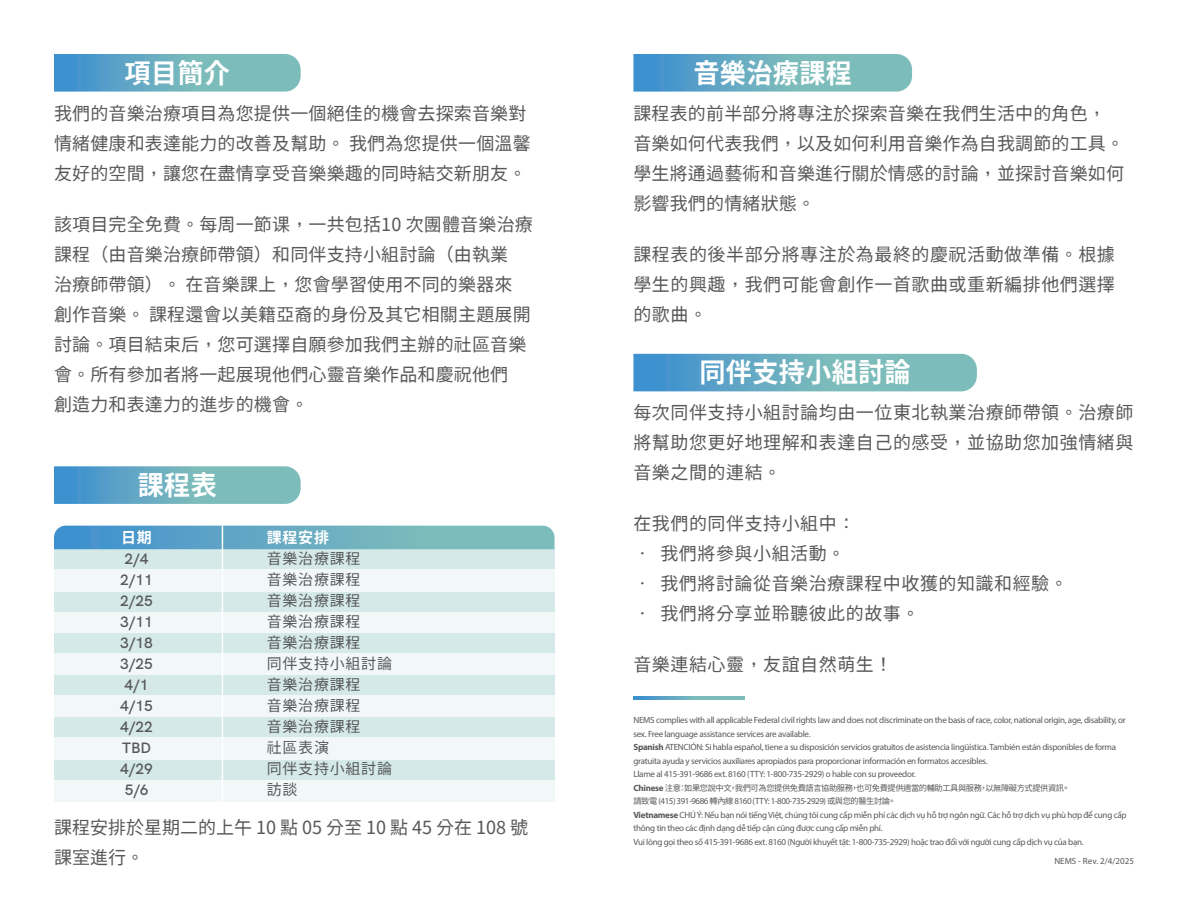
<style>
.page{position:relative;width:1188px;height:918px;background:#fff}
.page>*{position:absolute;margin:0;border:0;box-sizing:border-box;transform-origin:0 0}
.t1{font:700 27px "Taipei Sans TC Beta";letter-spacing:.01em;color:#fff}
.t2{font:18px/30px "Taipei Sans TC Beta";letter-spacing:.01em;color:#58585a}
.t3{font:18px "Taipei Sans TC Beta";letter-spacing:.03em;color:#58585a}
.t4{font:15px/21px "Taipei Sans TC Beta";letter-spacing:.05em;color:#57585a}
.t5{font:600 15px/21px "HK Grotesk";color:#58585a}
.t6{font:700 15px "Taipei Sans TC Beta";letter-spacing:.05em;color:#fff}
.t7{font:9px/13.5px "Myriad Pro";letter-spacing:-.03em;color:#57585a}
.t8{font:9px "Myriad Pro";color:#57585a}
.t9{font:8.25px "Noto Sans CJ Ktc";letter-spacing:-.05em;color:#57585a}
.s1{font-weight:700}
.s2{font-family:"Myriad Pro";font-weight:700;font-size:9px}
.s3{font-family:"Noto Sans CJ Ktc";font-size:8.25px}
</style>
<div class="page">
<svg style="left:54px;top:54px;width:247px;height:38px;background:#6cafc2"></svg>
<svg style="left:633px;top:54px;width:279px;height:38px;background:#6cafc2"></svg>
<div style="left:54px;top:549px;width:501px;height:253px;background:#f2f8f8"></div>
<svg style="left:54px;top:466px;width:247px;height:38px;background:#6cafc2"></svg>
<svg style="left:54px;top:526px;width:501px;height:23px;background:#66abc2"></svg>
<div style="left:54px;top:549px;width:501px;height:20px;background:#d4e9e8"></div>
<div style="left:54px;top:592px;width:501px;height:20px;background:#d4e9e8"></div>
<div style="left:54px;top:633px;width:501px;height:20px;background:#d4e9e8"></div>
<div style="left:54px;top:676px;width:501px;height:19px;background:#d4e9e8"></div>
<div style="left:54px;top:718px;width:501px;height:19px;background:#d4e9e8"></div>
<div style="left:54px;top:760px;width:501px;height:19px;background:#d4e9e8"></div>
<hr style="left:222px;top:526px;width:1px;height:276px;background:#fff">
<svg style="left:633px;top:354px;width:344px;height:37px;background:#6aaec1"></svg>
<svg style="left:633px;top:696px;width:112px;height:4px"></svg>
<h1 class="t1" style="left:125px;top:57px;width:107px">項目簡介</h1>
<h1 class="t1" style="left:694px;top:57px;width:160px">音樂治療課程</h1>
<h2 class="t2" style="left:54px;top:98px;width:478px">我們的音樂治療項目為您提供一個絕佳的機會去探索音樂對情緒健康和表達能力的改善及幫助。 我們為您提供一個溫馨友好的空間，讓您在盡情享受音樂樂趣的同時結交新朋友。</h2>
<h2 class="t2" style="left:54px;top:209px;width:480px">該項目完全免費。每周一節课，一共包括10 次團體音樂治療課程（由音樂治療師帶領）和同伴支持小組討論（由執業<br>治療師帶領）。 在音樂課上，您會學習使用不同的樂器來創作音樂。 課程還會以美籍亞裔的身份及其它相關主題展開討論。項目結束后，您可選擇自願參加我們主辦的社區音樂會。所有參加者將一起展現他們心靈音樂作品和慶祝他們<br>創造力和表達力的進步的機會。</h2>
<h1 class="t1" style="left:138px;top:470px;width:81px">課程表</h1>
<h3 class="t6" style="left:267px;top:529px;width:64px">課程安排</h3>
<h3 class="t4" style="left:267px;top:548px;width:127px">音樂治療課程<br>音樂治療課程<br>音樂治療課程<br>音樂治療課程<br>音樂治療課程<br>同伴支持小組討論音樂治療課程<br>音樂治療課程<br>音樂治療課程<br>社區表演<br>同伴支持小組討論訪談</h3>
<h3 class="t6" style="left:121px;top:529px;width:32px">日期</h3>
<h3 class="t5" style="left:120px;top:547px;width:34px">2/4<br>2/11<br>2/25<br>3/11<br>3/18<br>3/25<br>4/1<br>4/15<br>4/22<br>TBD<br>4/29<br>5/6</h3>
<h2 class="t2" style="left:54px;top:813px;width:476px">課程安排於星期二的上午 10 點 05 分至 10 點 45 分在 108 號課室進行。</h2>
<h2 class="t2" style="left:633px;top:98px;width:492px">課程表的前半部分將專注於探索音樂在我們生活中的角色，音樂如何代表我們，以及如何利用音樂作為自我調節的工具。學生將通過藝術和音樂進行關於情感的討論，並探討音樂如何影響我們的情緒狀態。</h2>
<h2 class="t2" style="left:633px;top:239px;width:483px;text-align:justify">課程表的後半部分將專注於為最終的慶祝活動做準備。根據學生的興趣，我們可能會創作一首歌曲或重新編排他們選擇的歌曲。</h2>
<h1 class="t1" style="left:699px;top:357px;width:213px">同伴支持小組討論</h1>
<h2 class="t2" style="left:633px;top:398px;width:502px;text-align:justify">每次同伴支持小組討論均由一位東北執業治療師帶領。治療師將幫助您更好地理解和表達自己的感受，並協助您加強情緒與音樂之間的連結。</h2>
<h2 class="t3" style="left:633px;top:514px;width:223px">在我們的同伴支持小組中：</h2>
<h2 class="t3" style="left:633px;top:544px;width:213px">• 我們將參與小組活動。</h2>
<h2 class="t3" style="left:633px;top:574px;width:436px">• 我們將討論從音樂治療課程中收獲的知識和經驗。</h2>
<h2 class="t3" style="left:633px;top:604px;width:288px">• 我們將分享並聆聽彼此的故事。</h2>
<h2 class="t3" style="left:633px;top:655px;width:261px">音樂連結心靈，友誼自然萌生！</h2>
<p class="t7" style="left:633px;top:713px;width:494px">NEMS complies with all applicable Federal civil rights law and does not discriminate on the basis of race, color, national origin, age, disability, or sex. Free language assistance services are available.<br><span class="s1">Spanish</span> ATENCIÓN: Si habla español, tiene a su disposición servicios gratuitos de asistencia lingüística. También están disponibles de forma gratuita ayuda y servicios auxiliares apropiados para proporcionar información en formatos accesibles.<br>Llame al 415-391-9686 ext. 8160 (TTY: 1-800-735-2929) o hable con su proveedor.</p>
<p class="t9" style="left:633px;top:783px;width:438px"><span class="s2">Chinese</span> 注意：如果您說中文，我們可為您提供免費語言協助服務，也可免費提供適當的輔助工具與服務，以無障礙方式提供資訊。</p>
<p class="t7" style="left:633px;top:794px;width:495px"><span class="s3">請致電</span> (415) 391-9686 <span class="s3">轉內線</span> 8160 (TTY: 1-800-735-2929) <span class="s3">或與您的醫生討論。<br></span><span class="s1">Vietnamese</span> CHÚ Ý: Nếu bạn nói tiếng Việt, chúng tôi cung cấp miễn phí các dịch vụ hỗ trợ ngôn ngữ. Các hỗ trợ dịch vụ phù hợp để cung cấp thông tin theo các định dạng dễ tiếp cận cũng được cung cấp miễn phí.<br>Vui lòng gọi theo số 415-391-9686 ext. 8160 (Người khuyết tật: 1-800-735-2929) hoặc trao đổi với người cung cấp dịch vụ của bạn.</p>
<p class="t8" style="left:1054px;top:855px;width:81px">NEMS - Rev. 2/4/2025</p>
</div>
